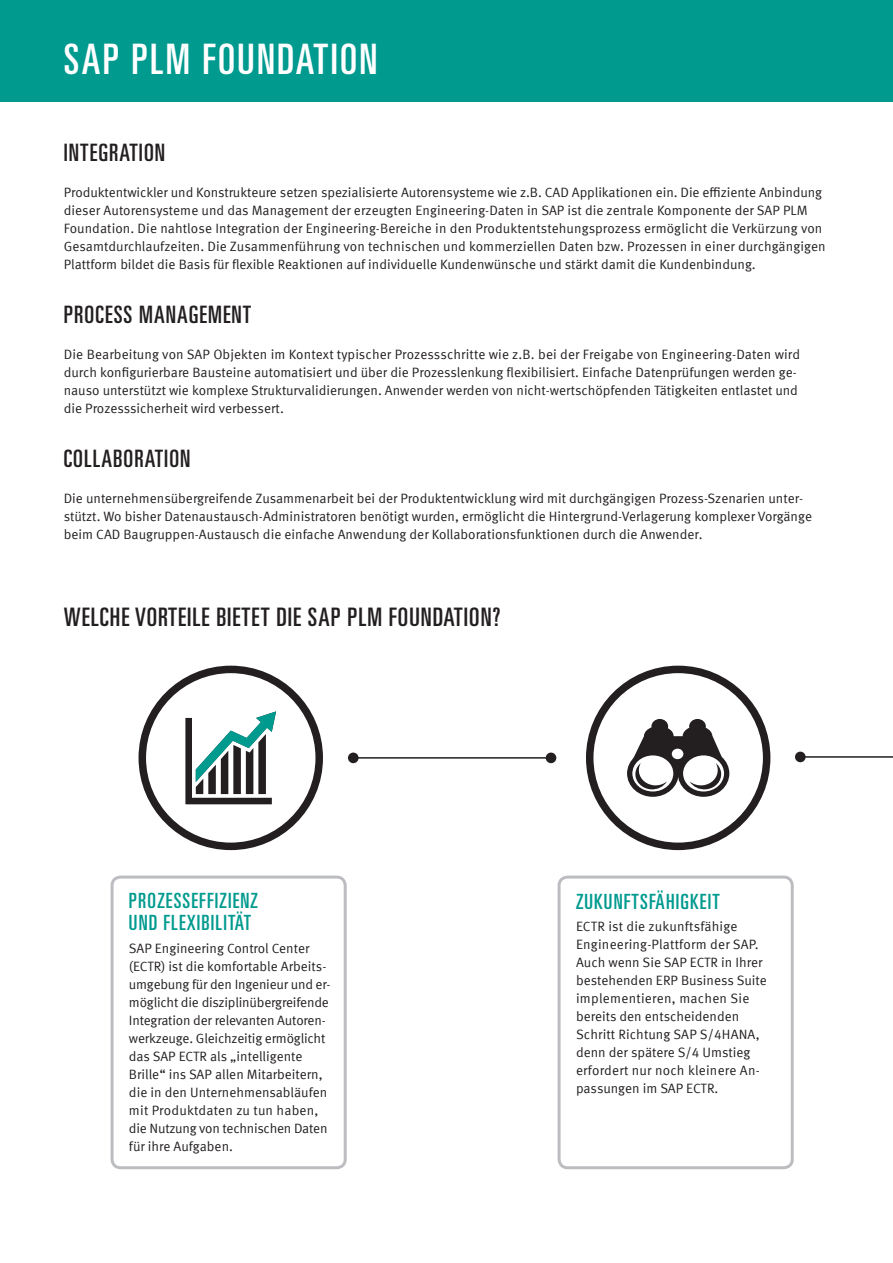
<style>
.page{position:relative;width:893px;height:1263px;background:#fff}
.page>*{position:absolute;margin:0;border:0;box-sizing:border-box;transform-origin:0 0}
.t1{font:42px "Univers LT Pro Ult Cond";letter-spacing:.055em;color:#fff}
.t2{font:25.5px "Univers LT Pro Ult Cond";letter-spacing:.04em;color:#231f20}
.t3{font:24px "Univers LT Pro Ult Cond";letter-spacing:.045em;color:#231f20}
.t4{font:21px/22.5px "Univers LT Pro Ult Cond";letter-spacing:.055em;color:#009a8f}
.t5{font:13.5px/18px "Meta Offc Pro Norm";color:#231f20}
</style>
<div class="page">
<div style="left:0;top:0;width:893px;height:102px;background:#009a8f"></div>
<hr style="left:349px;top:757px;width:204px;height:2px;background:#231f20">
<div style="left:348px;top:752px;width:11px;height:11px;background:#231f20;border-radius:50%"></div>
<div style="left:546px;top:752px;width:10px;height:11px;background:#231f20;border-radius:50%"></div>
<hr style="left:796px;top:756px;width:97px;height:2px;background:#231f20">
<div style="left:795px;top:752px;width:11px;height:10px;background:#231f20;border-radius:50%"></div>
<div style="left:558px;top:875px;width:236px;height:294px;border:3px solid #bcbdc0;border-radius:9px"></div>
<div style="left:586px;top:666px;width:184px;height:184px;border:8px solid #231f20;border-radius:50%"></div>
<svg style="left:680px;top:753px;width:47px;height:41px"></svg>
<div style="left:678px;top:750px;width:51px;height:47px;border:5px solid #231f20;border-radius:50%"></div>
<svg style="left:630px;top:753px;width:46px;height:41px"></svg>
<div style="left:627px;top:750px;width:52px;height:47px;border:5px solid #231f20;border-radius:50%"></div>
<svg style="left:633px;top:719px;width:89px;height:71px"></svg>
<div style="left:111px;top:875px;width:236px;height:294px;border:3px solid #bcbdc0;border-radius:9px"></div>
<div style="left:139px;top:666px;width:184px;height:184px;border:8px solid #231f20;border-radius:50%"></div>
<svg style="left:185px;top:711px;width:91px;height:93px"></svg>
<p class="t1" style="left:64px;top:30px;width:315px">SAP PLM FOUNDATION</p>
<p class="t3" style="left:64px;top:136px;width:103px">INTEGRATION</p>
<p class="t5" style="left:64px;top:182px;width:763px">Produktentwickler und Konstrukteure setzen spezialisierte Autorensysteme wie z.B. CAD Applikationen ein. Die effiziente Anbindung dieser Autorensysteme und das Management der erzeugten Engineering-Daten in SAP ist die zentrale Komponente der SAP PLM Foundation. Die nahtlose Integration der Engineering-Bereiche in den Produktentstehungsprozess ermöglicht die Verkürzung von Gesamtdurchlaufzeiten. Die Zusammenführung von technischen und kommerziellen Daten bzw. Prozessen in einer durchgängigen Plattform bildet die Basis für flexible Reaktionen auf individuelle Kundenwünsche und stärkt damit die Kundenbindung.</p>
<p class="t3" style="left:64px;top:298px;width:189px">PROCESS MANAGEMENT</p>
<p class="t5" style="left:64px;top:344px;width:738px">Die Bearbeitung von SAP Objekten im Kontext typischer Prozessschritte wie z.B. bei der Freigabe von Engineering-Daten wird durch konfigurierbare Bausteine automatisiert und über die Prozesslenkung flexibilisiert. Einfache Datenprüfungen werden ge&shy;nauso unterstützt wie komplexe Strukturvalidierungen. Anwender werden von nicht-wertschöpfenden Tätigkeiten entlastet und die Prozesssicherheit wird verbessert.</p>
<p class="t3" style="left:64px;top:442px;width:128px">COLLABORATION</p>
<p class="t5" style="left:64px;top:488px;width:750px">Die unternehmensübergreifende Zusammenarbeit bei der Produktentwicklung wird mit durchgängigen Prozess-Szenarien unter&shy;stützt. Wo bisher Datenaustausch-Administratoren benötigt wurden, ermöglicht die Hintergrund-Verlagerung komplexer Vorgänge beim CAD Baugruppen-Austausch die einfache Anwendung der Kollaborationsfunktionen durch die Anwender.</p>
<p class="t2" style="left:64px;top:599px;width:438px">WELCHE VORTEILE BIETET DIE SAP PLM FOUNDATION?</p>
<p class="t4" style="left:129px;top:888px;width:131px">PROZESSEFFIZIENZ<br>UND FLEXIBILITÄT</p>
<p class="t5" style="left:129px;top:938px;width:203px">SAP Engineering Control Center (ECTR) ist die komfortable Arbeits&shy;umgebung für den Ingenieur und er&shy;möglicht die disziplinübergreifende Integration der relevanten Autoren&shy;werkzeuge. Gleichzeitig ermöglicht das SAP ECTR als „intelligente Brille“ ins SAP allen Mitarbeitern, die in den Unternehmensabläufen mit Produktdaten zu tun haben, die Nutzung von technischen Daten für ihre Aufgaben.</p>
<p class="t4" style="left:576px;top:889px;width:145px">ZUKUNFTSFÄHIGKEIT</p>
<p class="t5" style="left:576px;top:917px;width:192px">ECTR ist die zukunftsfähige<br>Engineering-Plattform der SAP.<br>Auch wenn Sie SAP ECTR in Ihrer bestehenden ERP Business Suite implementieren, machen Sie bereits den entscheidenden<br>Schritt Richtung SAP S/4HANA, denn der spätere S/4 Umstieg erfordert nur noch kleinere An&shy;passungen im SAP ECTR.</p>
</div>
